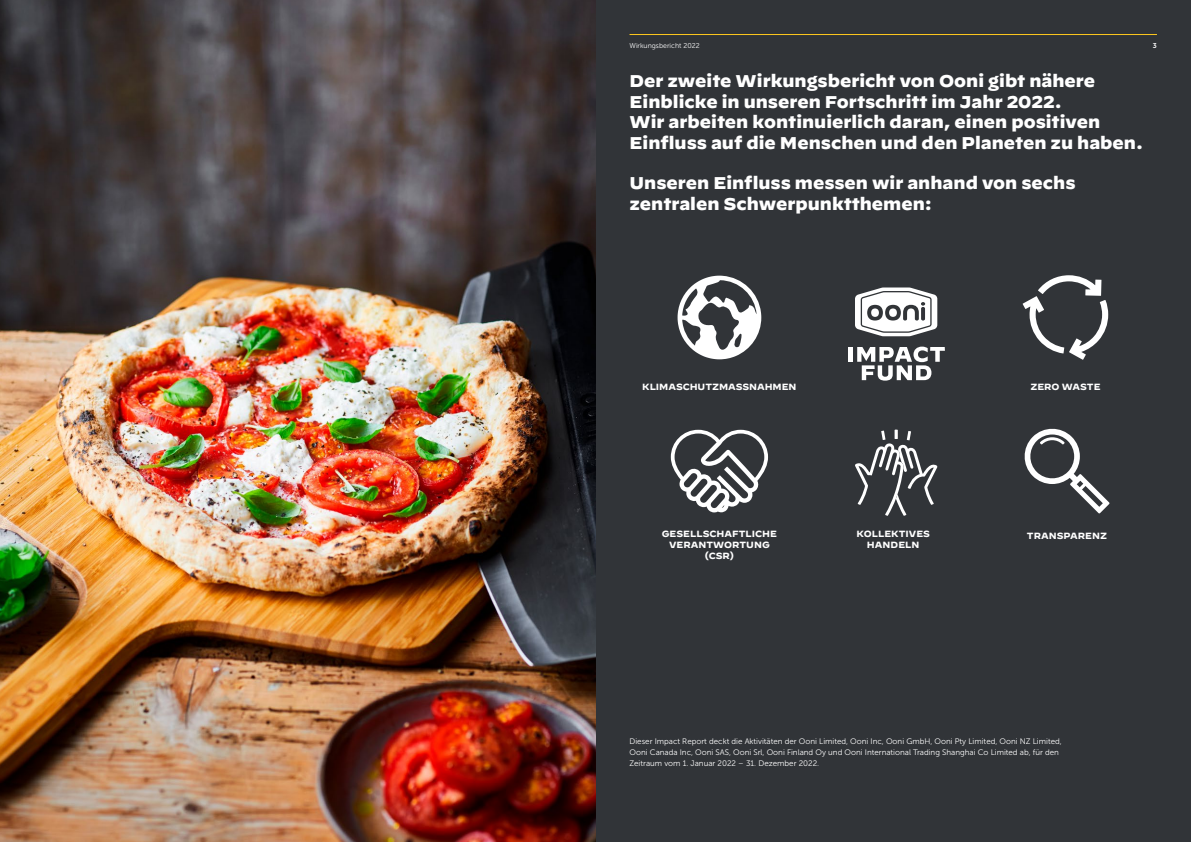
<style>
.page{position:relative;width:1191px;height:842px;background:#fff}
.page>*{position:absolute;margin:0;border:0;box-sizing:border-box;transform-origin:0 0}
.Long_Heading{font:900 17px/20.4px "Decimal";color:#fff}
.t1{font:700 9px/10.8px "Decimal";color:#fff;text-align:center}
.Body{font:8px/11px "Museo Sans 300";color:#fff}
.t2{font:7px "Museo Sans 300";color:#fff}
.t3{font:7px "Museo Sans 700";color:#fff}
</style>
<div class="page">
<div style="left:595px;top:0;width:596px;height:842px;background:#313438"></div>
<hr style="left:629px;top:34px;width:528px;height:1px;background:#fec81e">
<svg style="left:677px;top:276px;width:84px;height:83px"></svg>
<svg style="left:1022px;top:275px;width:86px;height:85px"></svg>
<div style="left:848px;top:347px;width:5px;height:15px;background:#fff"></div>
<svg style="left:857px;top:347px;width:88px;height:34px"></svg>
<svg style="left:671px;top:430px;width:97px;height:82px"></svg>
<svg style="left:855px;top:430px;width:82px;height:86px"></svg>
<svg style="left:1024px;top:428px;width:85px;height:85px"></svg>
<svg style="left:855px;top:287px;width:82px;height:49px"></svg>
<img style="left:0;top:0;width:595px;height:842px">
<p class="t2" style="left:629px;top:42px;width:72px">Wirkungsbericht 2022</p>
<p class="t3" style="left:1153px;top:42px;width:6px">3</p>
<p class="Long_Heading" style="left:629px;top:71px;width:515px">Der zweite Wirkungsbericht von Ooni gibt nähere Einblicke in unseren Fortschritt im Jahr 2022.<br>Wir arbeiten kontinuierlich daran, einen positiven Einfluss auf die Menschen und den Planeten zu haben.</p>
<p class="Long_Heading" style="left:629px;top:173px;width:447px">Unseren Einfluss messen wir anhand von sechs zentralen Schwerpunktthemen:</p>
<p class="t1" style="left:642px;top:381px;width:156px">KLIMASCHUTZMASSNAHMEN</p>
<p class="t1" style="left:1030px;top:381px;width:72px">ZERO WASTE</p>
<p class="t1" style="left:856px;top:529px;width:75px">KOLLEKTIVES<br>HANDELN</p>
<p class="t1" style="left:662px;top:529px;width:117px">GESELLSCHAFTLICHE<br>VERANTWORTUNG (CSR)</p>
<p class="t1" style="left:1027px;top:530px;width:82px">TRANSPARENZ</p>
<p class="Body" style="left:629px;top:735px;width:434px">Dieser Impact Report deckt die Aktivitäten der Ooni Limited, Ooni Inc, Ooni GmbH, Ooni Pty Limited, Ooni NZ Limited,<br>Ooni Canada Inc, Ooni SAS, Ooni Srl, Ooni Finland Oy und Ooni International Trading Shanghai Co Limited ab, für den<br>Zeitraum vom 1. Januar 2022 – 31. Dezember 2022.</p>
</div>
